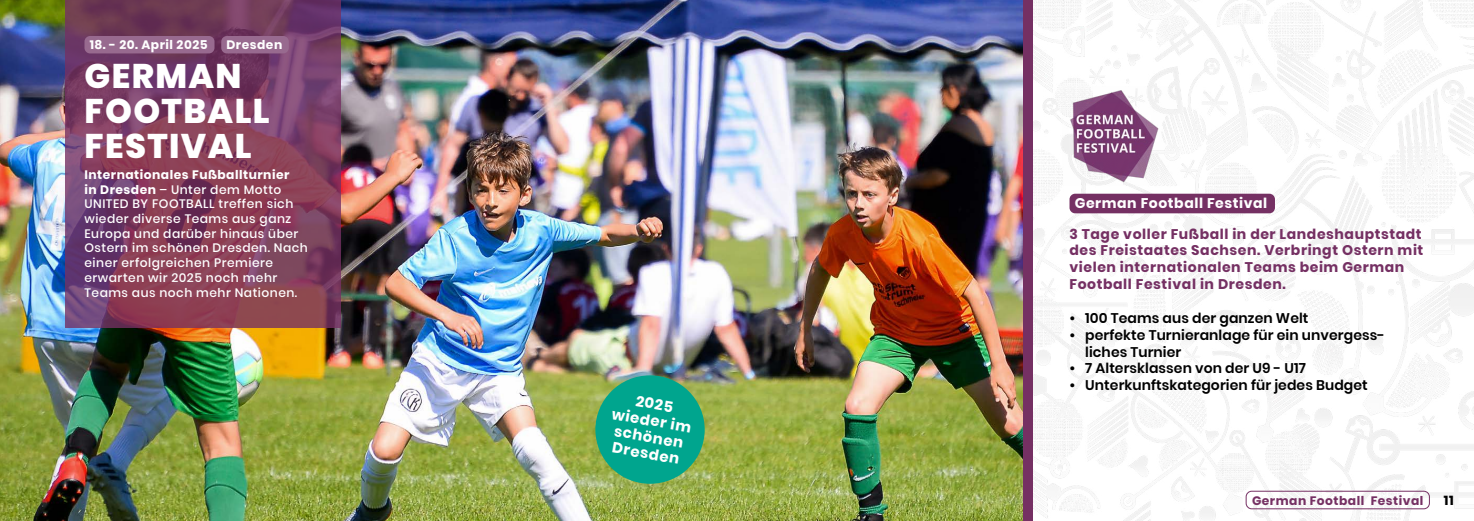
<style>
.page{position:relative;width:1474px;height:521px;background:#fff}
.page>*{position:absolute;margin:0;border:0;box-sizing:border-box;transform-origin:0 0}
.t1{font:800 34.12px/35px "Poppins";letter-spacing:.04em;color:#fff}
.t2{font:700 14.88px/16.6px "Poppins";color:#fff;text-align:center}
.t3{font:700 14px/16.8px "Poppins";letter-spacing:.04em;color:#753063}
.t4{font:600 14px/16.8px "Poppins";letter-spacing:.005em;color:#000}
.t5{font:700 14px "Poppins";letter-spacing:.04em;color:#fff}
.t6{font:700 13.12px "Poppins";color:#000}
.t7{font:500 12.25px/14.7px "Poppins";letter-spacing:.04em;color:#fff}
.t8{font:700 12.25px "Poppins";letter-spacing:.04em;color:#fff}
.t9{font:700 12.25px "Poppins";letter-spacing:.04em;color:#753063}
.s1{font-weight:700}
</style>
<div class="page">
<img style="left:1033px;top:0;width:440px;height:521px">
<img style="left:0;top:0;width:1023px;height:521px">
<svg style="left:66px;top:0;width:275px;height:328px;background:#7c3d5e"></svg>
<div style="left:84px;top:36px;width:130px;height:17px;background:#986a8f;border-radius:6px"></div>
<div style="left:595px;top:375px;width:109px;height:109px;background:#00a58e;border-radius:50%"></div>
<img style="left:1062px;top:87px;width:117px;height:98px">
<div style="left:1245px;top:491px;width:184px;height:18px;border:1px solid #753063;border-radius:6px"></div>
<div style="left:1069px;top:194px;width:205px;height:19px;background:#753063;border-radius:6px"></div>
<div style="left:221px;top:36px;width:68px;height:17px;background:#986a8f;border-radius:6px"></div>
<div style="left:1023px;top:0;width:10px;height:521px;background:#753063"></div>
<p class="t8" style="left:90px;top:37px;width:119px">18. - 20. April 2025</p>
<h1 class="t1" style="left:84px;top:59px;width:187px">GERMAN<br>FOOTBALL<br>FESTIVAL</h1>
<p class="t8" style="left:226px;top:37px;width:57px">Dresden</p>
<p class="t7" style="left:84px;top:167px;width:225px"><span class="s1">Internationales Fußballturnier<br>in Dresden</span> – Unter dem Motto<br>UNITED BY FOOTBALL treffen sich wieder diverse Teams aus ganz<br>Europa und darüber hinaus über<br>Ostern im schönen Dresden. Nach einer erfolgreichen Premiere erwarten wir 2025 noch mehr<br>Teams aus noch mehr Nationen.</p>
<p class="t2" style="left:616px;top:389px;width:82px;rotate:10deg">2025 wieder im schönen<br>Dresden</p>
<p class="t5" style="left:1074px;top:195px;width:194px">German Football Festival</p>
<p class="t3" style="left:1069px;top:225px;width:355px">3 Tage voller Fußball in der Landeshauptstadt des Freistaates Sachsen. Verbringt Ostern mit vielen internationalen Teams beim German Football Festival in Dresden.</p>
<p class="t4" style="left:1069px;top:310px;width:240px">• 100 Teams aus der ganzen Welt</p>
<p class="t4" style="left:1085px;top:326px;width:301px;text-indent:-16px">• perfekte Turnieranlage für ein unvergess&shy;liches Turnier</p>
<p class="t4" style="left:1069px;top:360px;width:238px">• 7 Altersklassen von der U9 - U17</p>
<p class="t4" style="left:1069px;top:377px;width:300px">• Unterkunftskategorien für jedes Budget</p>
<p class="t9" style="left:1251px;top:493px;width:173px">German Football Festival</p>
<p class="t6" style="left:1443px;top:493px;width:11px">11</p>
</div>
